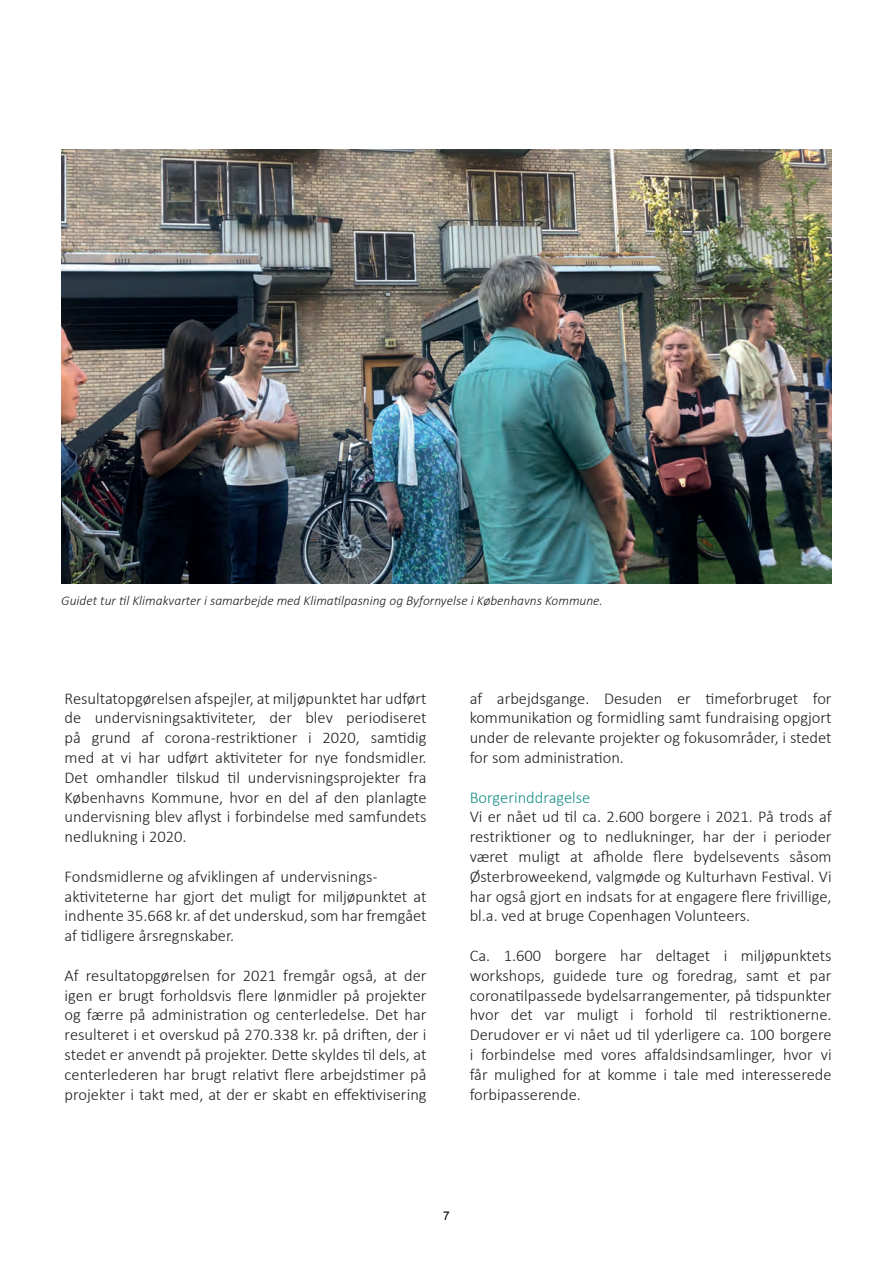
<style>
.page{position:relative;width:893px;height:1263px;background:#fff}
.page>*{position:absolute;margin:0;border:0;box-sizing:border-box;transform-origin:0 0}
.t1{font:300 16.5px/19.8px "Calibri";color:#231f20;text-align:justify}
.t2{font:300 16.5px "Calibri";color:#1b8e88}
.t3{font:italic 300 13.5px "Calibri";color:#231f20}
.t4{font:12px "Arial";color:#000}
</style>
<div class="page">
<img style="left:61px;top:150px;width:771px;height:433px">
<p class="t3" style="left:61px;top:593px;width:543px">Guidet tur til Klimakvarter i samarbejde med Klimatilpasning og Byfornyelse i Københavns Kommune.</p>
<p class="t1" style="left:65px;top:688px;width:363px">Resultatopgørelsen afspejler, at miljøpunktet har udført de undervisningsaktiviteter, der blev periodiseret på grund af corona-restriktioner i 2020, samtidig med at vi har udført aktiviteter for nye fondsmidler.<br>Det omhandler tilskud til undervisningsprojekter fra Københavns Kommune, hvor en del af den planlagte undervisning blev aflyst i forbindelse med samfundets nedlukning i 2020.</p>
<p class="t1" style="left:65px;top:866px;width:363px;text-align:left">Fondsmidlerne og afviklingen af undervisnings&shy;aktiviteterne har gjort det muligt for miljøpunktet at indhente 35.668 kr. af det underskud, som har fremgået af tidligere årsregnskaber.</p>
<p class="t1" style="left:65px;top:965px;width:363px">Af resultatopgørelsen for 2021 fremgår også, at der igen er brugt forholdsvis flere lønmidler på projekter og færre på administration og centerledelse. Det har resulteret i et overskud på 270.338 kr. på driften, der i stedet er anvendt på projekter. Dette skyldes til dels, at centerlederen har brugt relativt flere arbejdstimer på projekter i takt med, at der er skabt en effektivisering</p>
<p class="t1" style="left:470px;top:688px;width:363px">af arbejdsgange. Desuden er timeforbruget for kommunikation og formidling samt fundraising opgjort under de relevante projekter og fokusområder, i stedet for som administration.</p>
<p class="t2" style="left:470px;top:787px;width:122px">Borgerinddragelse</p>
<p class="t1" style="left:470px;top:807px;width:363px">Vi er nået ud til ca. 2.600 borgere i 2021. På trods af restriktioner og to nedlukninger, har der i perioder været muligt at afholde flere bydelsevents såsom Østerbroweekend, valgmøde og Kulturhavn Festival. Vi har også gjort en indsats for at engagere flere frivillige, bl.a. ved at bruge Copenhagen Volunteers.</p>
<p class="t1" style="left:470px;top:945px;width:363px">Ca. 1.600 borgere har deltaget i miljøpunktets workshops, guidede ture og foredrag, samt et par coronatilpassede bydelsarrangementer, på tidspunkter hvor det var muligt i forhold til restriktionerne.<br>Derudover er vi nået ud til yderligere ca. 100 borgere i forbindelse med vores affaldsindsamlinger, hvor vi får mulighed for at komme i tale med interesserede forbipasserende.</p>
<p class="t4" style="left:443px;top:1207px;width:8px">7</p>
</div>
